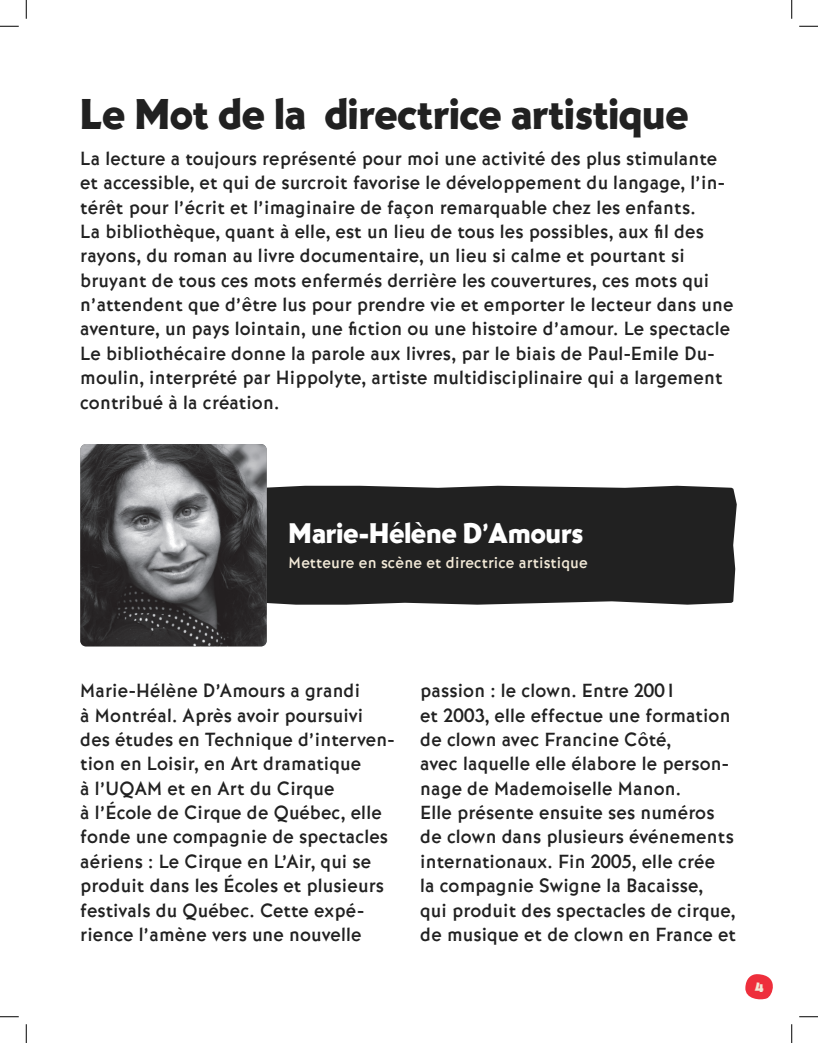
<style>
.page{position:relative;width:818px;height:1043px;background:#fff}
.page>*{position:absolute;margin:0;border:0;box-sizing:border-box;transform-origin:0 0}
.t1{font:45px "Bernhard Got URW Ult";letter-spacing:.01em;color:#212121}
.t2{font:29.75px "Bernhard Got URW Ult";letter-spacing:.01em;color:#fff}
.t3{font:500 20px/24.4px "Bernhard Got URW";letter-spacing:.01em;color:#212121}
.t4{font:500 16.62px "Bernhard Got URW";letter-spacing:.01em;color:#f2e9d7}
.t5{font:14px "Bernhard Got URW Ext Hea";color:#f2e9d7}
</style>
<div class="page">
<div style="left:267px;top:486px;width:469px;height:118px;background:#212121"></div>
<img style="left:80px;top:444px;width:187px;height:202px">
<svg style="left:745px;top:974px;width:28px;height:26px"></svg>
<svg style="left:0;top:25px;width:19px;height:2px"></svg>
<svg style="left:799px;top:25px;width:19px;height:2px"></svg>
<svg style="left:0;top:1016px;width:19px;height:1px"></svg>
<svg style="left:799px;top:1016px;width:19px;height:1px"></svg>
<svg style="left:25px;top:0;width:2px;height:19px"></svg>
<svg style="left:25px;top:1024px;width:2px;height:18px"></svg>
<svg style="left:791px;top:0;width:1px;height:19px"></svg>
<svg style="left:791px;top:1024px;width:1px;height:18px"></svg>
<h1 class="t1" style="left:80px;top:87px;width:609px">Le Mot de la directrice artistique</h1>
<p class="t3" style="left:80px;top:146px;width:654px">La lecture a toujours représenté pour moi une activité des plus stimulante et accessible, et qui de surcroit favorise le développement du langage, l’in&shy;térêt pour l’écrit et l’imaginaire de façon remarquable chez les enfants.<br>La bibliothèque, quant à elle, est un lieu de tous les possibles, aux fil des rayons, du roman au livre documentaire, un lieu si calme et pourtant si bruyant de tous ces mots enfermés derrière les couvertures, ces mots qui n’attendent que d’être lus pour prendre vie et emporter le lecteur dans une aventure, un pays lointain, une fiction ou une histoire d’amour. Le spectacle Le bibliothécaire donne la parole aux livres, par le biais de Paul-Emile Du&shy;moulin, interprété par Hippolyte, artiste multidisciplinaire qui a largement contribué à la création.</p>
<h2 class="t2" style="left:288px;top:515px;width:296px">Marie-Hélène D’Amours</h2>
<p class="t4" style="left:288px;top:553px;width:300px">Metteure en scène et directrice artistique</p>
<p class="t3" style="left:80px;top:678px;width:316px">Marie-Hélène D’Amours a grandi<br>à Montréal. Après avoir poursuivi des études en Technique d’interven&shy;tion en Loisir, en Art dramatique<br>à l’UQAM et en Art du Cirque<br>à l’École de Cirque de Québec, elle fonde une compagnie de spectacles aériens : Le Cirque en L’Air, qui se produit dans les Écoles et plusieurs festivals du Québec. Cette expé&shy;rience l’amène vers une nouvelle</p>
<p class="t3" style="left:420px;top:678px;width:317px">passion : le clown. Entre 2001<br>et 2003, elle effectue une formation de clown avec Francine Côté,<br>avec laquelle elle élabore le person&shy;nage de Mademoiselle Manon.<br>Elle présente ensuite ses numéros de clown dans plusieurs événements internationaux. Fin 2005, elle crée<br>la compagnie Swigne la Bacaisse,<br>qui produit des spectacles de cirque, de musique et de clown en France et</p>
<p class="t5" style="left:754px;top:978px;width:11px">4</p>
</div>
